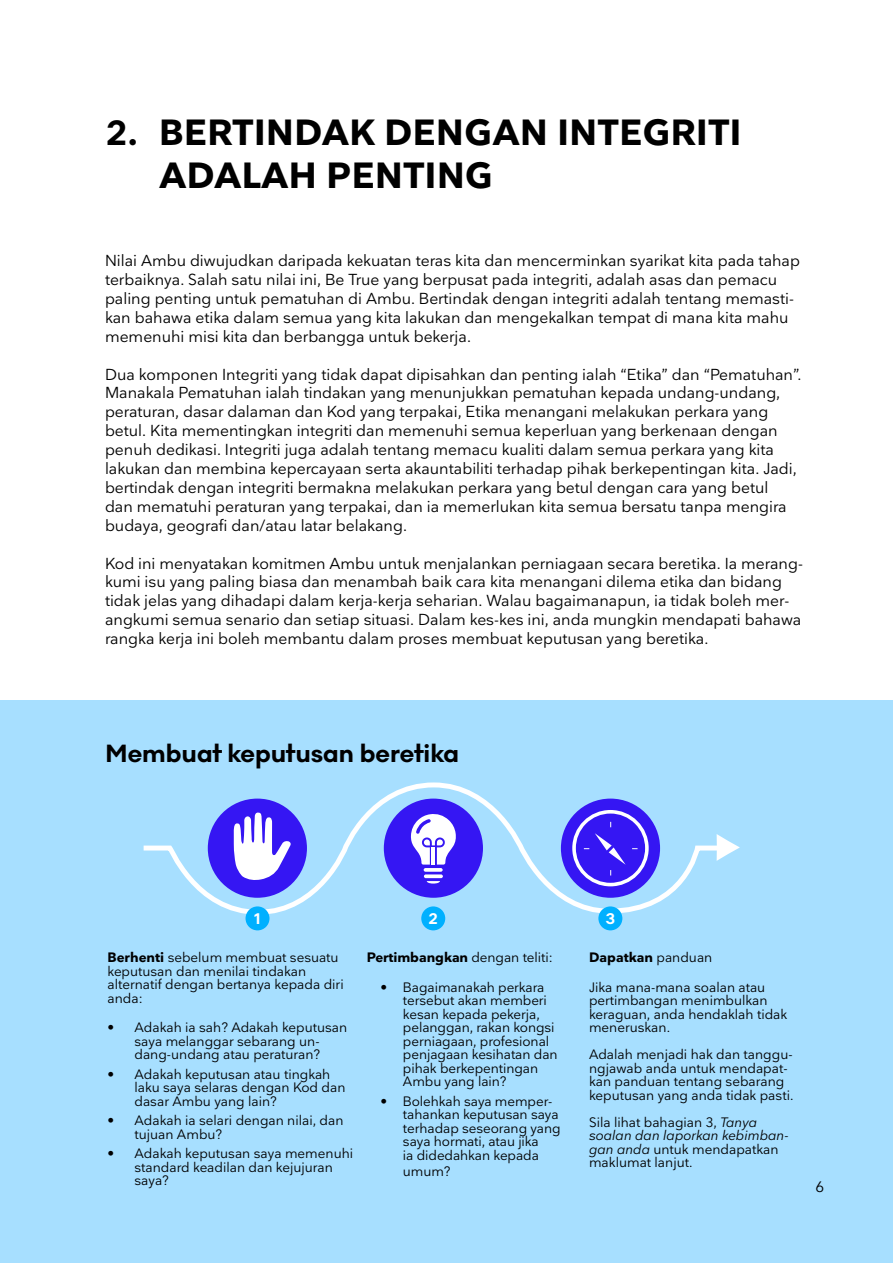
<style>
.page{position:relative;width:893px;height:1263px;background:#fff}
.page>*{position:absolute;margin:0;border:0;box-sizing:border-box;transform-origin:0 0}
.t1{font:700 36px/43.2px "Nationale";letter-spacing:.015em;color:#000}
.t2{font:700 25.5px "Noir No 1";color:#000}
.t3{font:700 15.9px "Noir No 1";color:#fff}
.t4{font:15.75px/18.9px "Nationale";color:#000}
.t5{font:15px "Nationale";color:#000}
.t6{font:13.5px/13.5px "Nationale";color:#000}
.t7{font:700 13.5px "Nationale";letter-spacing:-.005em;color:#000}
.s1{font-family:"Noir No 1"}
.s2{font-weight:700}
.s3{font-weight:400}
.s4{font-style:italic}
</style>
<div class="page">
<div style="left:0;top:700px;width:893px;height:563px;background:#a7dfff"></div>
<svg style="left:143px;top:782px;width:574px;height:135px"></svg>
<svg style="left:717px;top:834px;width:23px;height:27px"></svg>
<div style="left:246px;top:906px;width:23px;height:24px;background:#00b0ff;border-radius:50%"></div>
<div style="left:598px;top:906px;width:24px;height:24px;background:#00b0ff;border-radius:50%"></div>
<div style="left:421px;top:906px;width:24px;height:24px;background:#00b0ff;border-radius:50%"></div>
<h1 class="t1" style="left:160px;top:110px;width:583px;text-indent:-55px"><span class="s1">2.</span> BERTINDAK DENGAN INTEGRITI<br>ADALAH PENTING</h1>
<p class="t4" style="left:105px;top:251px;width:697px">Nilai Ambu diwujudkan daripada kekuatan teras kita dan mencerminkan syarikat kita pada tahap terbaiknya. Salah satu nilai ini, Be True yang berpusat pada integriti, adalah asas dan pemacu paling penting untuk pematuhan di Ambu. Bertindak dengan integriti adalah tentang memasti&shy;kan bahawa etika dalam semua yang kita lakukan dan mengekalkan tempat di mana kita mahu memenuhi misi kita dan berbangga untuk bekerja.</p>
<p class="t4" style="left:105px;top:364px;width:698px">Dua komponen Integriti yang tidak dapat dipisahkan dan penting ialah “Etika” dan “Pematuhan”.<br>Manakala Pematuhan ialah tindakan yang menunjukkan pematuhan kepada undang-undang, peraturan, dasar dalaman dan Kod yang terpakai, Etika menangani melakukan perkara yang betul. Kita mementingkan integriti dan memenuhi semua keperluan yang berkenaan dengan penuh dedikasi. Integriti juga adalah tentang memacu kualiti dalam semua perkara yang kita lakukan dan membina kepercayaan serta akauntabiliti terhadap pihak berkepentingan kita. Jadi, bertindak dengan integriti bermakna melakukan perkara yang betul dengan cara yang betul<br>dan mematuhi peraturan yang terpakai, dan ia memerlukan kita semua bersatu tanpa mengira budaya, geografi dan/atau latar belakang.</p>
<p class="t4" style="left:105px;top:553px;width:699px">Kod ini menyatakan komitmen Ambu untuk menjalankan perniagaan secara beretika. Ia merang&shy;kumi isu yang paling biasa dan menambah baik cara kita menangani dilema etika dan bidang tidak jelas yang dihadapi dalam kerja-kerja seharian. Walau bagaimanapun, ia tidak boleh mer&shy;angkumi semua senario dan setiap situasi. Dalam kes-kes ini, anda mungkin mendapati bahawa rangka kerja ini boleh membantu dalam proses membuat keputusan yang beretika.</p>
<h2 class="t2" style="left:105px;top:734px;width:356px">Membuat keputusan beretika</h2>
<p class="t3" style="left:254px;top:907px;width:9px">1</p>
<p class="t3" style="left:428px;top:907px;width:12px">2</p>
<p class="t3" style="left:605px;top:907px;width:12px">3</p>
<p class="t6" style="left:107px;top:950px;width:238px"><span class="s2">Berhenti</span> sebelum membuat sesuatu keputusan dan menilai tindakan alternatif dengan bertanya kepada diri anda:</p>
<p class="t6" style="left:107px;top:1020px;width:241px;text-align:center">• Adakah ia sah? Adakah keputusan saya melanggar sebarang un&shy;dang-undang atau peraturan?</p>
<p class="t6" style="left:134px;top:1067px;width:213px;text-indent:-27px">• Adakah keputusan atau tingkah laku saya selaras dengan Kod dan dasar Ambu yang lain?</p>
<p class="t6" style="left:134px;top:1113px;width:211px;text-indent:-27px">• Adakah ia selari dengan nilai, dan tujuan Ambu?</p>
<p class="t6" style="left:134px;top:1146px;width:220px;text-indent:-27px">• Adakah keputusan saya memenuhi standard keadilan dan kejujuran saya?</p>
<p class="t7" style="left:367px;top:949px;width:187px">Pertimbangkan <span class="s3">dengan teliti:</span></p>
<p class="t6" style="left:403px;top:980px;width:156px;text-indent:-23px">• Bagaimanakah perkara tersebut akan memberi kesan kepada pekerja, pelanggan, rakan kongsi perniagaan, profesional penjagaan kesihatan dan pihak berkepentingan<br>Ambu yang lain?</p>
<p class="t6" style="left:403px;top:1094px;width:159px;text-indent:-23px">• Bolehkah saya memper&shy;tahankan keputusan saya terhadap seseorang yang saya hormati, atau jika<br>ia didedahkan kepada</p>
<p class="t6" style="left:403px;top:1164px;width:49px">umum?</p>
<p class="t6" style="left:589px;top:942px;width:178px;line-height:29.7px"><span class="s2">Dapatkan</span> panduan<br>Jika mana-mana soalan atau</p>
<p class="t6" style="left:589px;top:993px;width:200px">pertimbangan menimbulkan keraguan, anda hendaklah tidak meneruskan.</p>
<p class="t6" style="left:589px;top:1047px;width:206px">Adalah menjadi hak dan tanggu&shy;ngjawab anda untuk mendapat&shy;kan panduan tentang sebarang keputusan yang anda tidak pasti.</p>
<p class="t6" style="left:589px;top:1115px;width:201px">Sila lihat bahagian 3, <span class="s4">Tanya soalan dan laporkan kebimban&shy;gan anda</span> untuk mendapatkan maklumat lanjut.</p>
<p class="t5" style="left:815px;top:1178px;width:10px">6</p>
</div>
